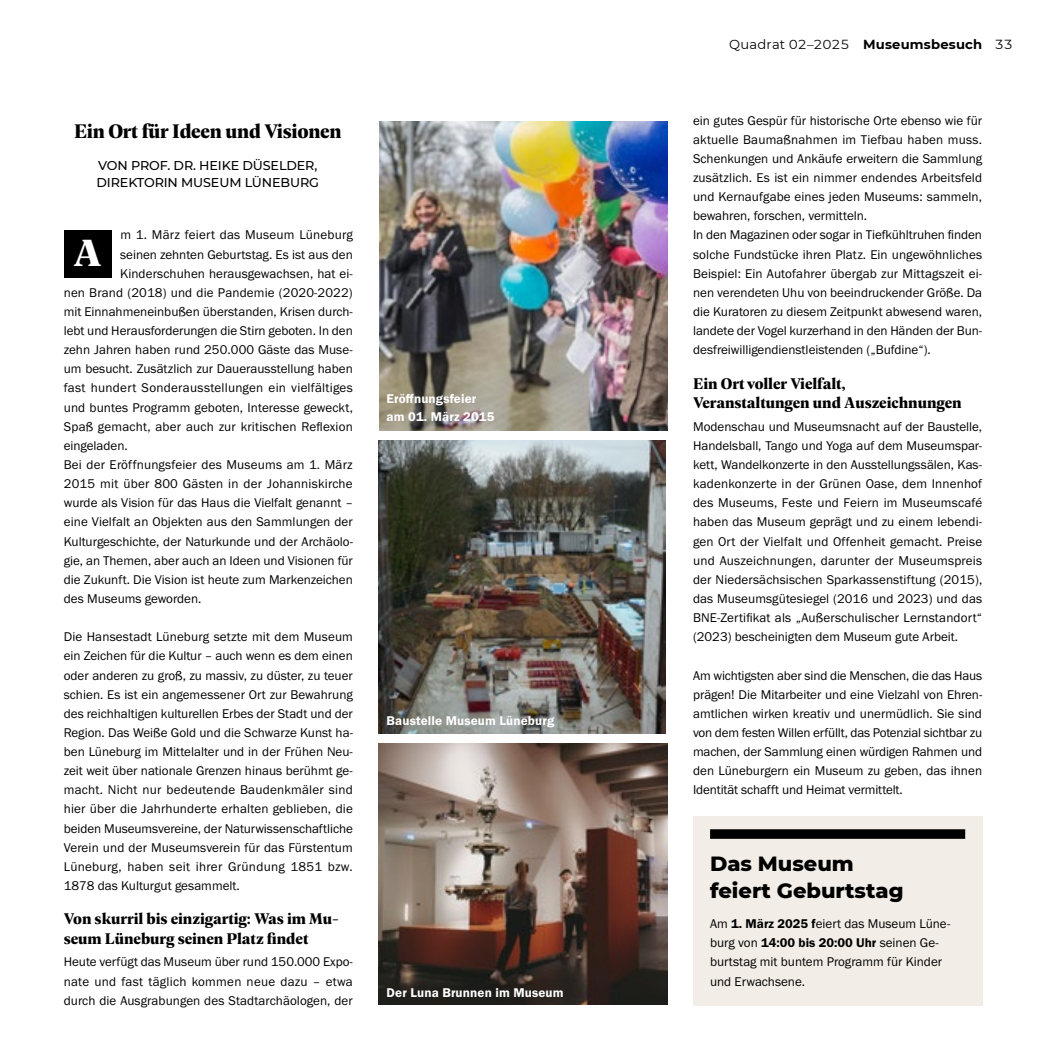
<style>
.page{position:relative;width:1063px;height:1063px;background:#fff}
.page>*{position:absolute;margin:0;border:0;box-sizing:border-box;transform-origin:0 0}
.t1{font:900 40.5px "Geller Headline";color:#fff}
.t2{font:700 21px "Geller Headline";letter-spacing:-.01em;color:#000}
.t3{font:800 21px/27px "Montserrat";color:#000}
.t4{font:700 16.5px/19.2px "Geller Headline";color:#000}
.t5{font:13.2px/19.2px "Franklin Gothic URW Boo";color:#000;text-align:justify}
.t6{font:13.2px "Franklin Gothic URW Boo";letter-spacing:.02em;color:#000}
.t7{font:13.2px/18.3px "Franklin Gothic URW Dem";letter-spacing:.01em;color:#fff}
.t8{font:13.2px "Montserrat";letter-spacing:.005em;color:#000}
.t9{font:500 12.75px/17.2px "Montserrat";letter-spacing:-.01em;color:#000}
.s1{font-weight:700}
.s2{font-family:"Franklin Gothic URW Dem"}
</style>
<div class="page">
<div style="left:64px;top:230px;width:48px;height:48px;background:#000"></div>
<img style="left:379px;top:121px;width:289px;height:310px">
<img style="left:378px;top:441px;width:287px;height:292px">
<img style="left:378px;top:744px;width:290px;height:261px">
<div style="left:693px;top:816px;width:289px;height:190px;background:#f2ede6"></div>
<div style="left:710px;top:829px;width:255px;height:10px;background:#000"></div>
<h2 class="t2" style="left:74px;top:116px;width:269px">Ein Ort für Ideen und Visionen</h2>
<p class="t9" style="left:97px;top:157px;width:224px">VON PROF. DR. HEIKE DÜSELDER,<br>DIREKTORIN MUSEUM LÜNEBURG</p>
<p class="t5" style="left:120px;top:225px;width:234px">m 1. März feiert das Museum Lüneburg</p>
<p class="t5" style="left:120px;top:244px;width:234px">seinen zehnten Geburtstag. Es ist aus den</p>
<p class="t5" style="left:120px;top:263px;width:234px">Kinderschuhen herausgewachsen, hat ei-</p>
<p class="t5" style="left:64px;top:283px;width:291px">nen Brand (2018) und die Pandemie (2020-2022)</p>
<p class="t5" style="left:64px;top:302px;width:291px">mit Einnahmeneinbußen überstanden, Krisen durch-</p>
<p class="t5" style="left:64px;top:321px;width:291px">lebt und Herausforderungen die Stirn geboten. In den</p>
<p class="t5" style="left:64px;top:340px;width:291px">zehn Jahren haben rund 250.000 Gäste das Muse-</p>
<p class="t5" style="left:64px;top:359px;width:291px">um besucht. Zusätzlich zur Dauerausstellung haben</p>
<p class="t6" style="left:64px;top:380px;width:291px">fast hundert Sonderausstellungen ein vielfältiges</p>
<p class="t5" style="left:64px;top:397px;width:291px">und buntes Programm geboten, Interesse geweckt,</p>
<p class="t5" style="left:64px;top:417px;width:291px">Spaß gemacht, aber auch zur kritischen Reflexion</p>
<p class="t5" style="left:64px;top:436px;width:65px">eingeladen.</p>
<p class="t5" style="left:64px;top:455px;width:291px">Bei der Eröffnungsfeier des Museums am 1. März</p>
<p class="t6" style="left:64px;top:476px;width:290px">2015 mit über 800 Gästen in der Johanniskirche</p>
<p class="t5" style="left:64px;top:493px;width:291px">wurde als Vision für das Haus die Vielfalt genannt –</p>
<p class="t5" style="left:64px;top:512px;width:291px">eine Vielfalt an Objekten aus den Sammlungen der</p>
<p class="t5" style="left:64px;top:531px;width:291px">Kulturgeschichte, der Naturkunde und der Archäolo-</p>
<p class="t5" style="left:64px;top:550px;width:291px">gie, an Themen, aber auch an Ideen und Visionen für</p>
<p class="t5" style="left:64px;top:570px;width:291px">die Zukunft. Die Vision ist heute zum Markenzeichen</p>
<p class="t5" style="left:64px;top:589px;width:139px">des Museums geworden.</p>
<p class="t5" style="left:64px;top:627px;width:291px">Die Hansestadt Lüneburg setzte mit dem Museum ein Zeichen für die Kultur – auch wenn es dem einen oder anderen zu groß, zu massiv, zu düster, zu teuer schien. Es ist ein angemessener Ort zur Bewahrung des reichhaltigen kulturellen Erbes der Stadt und der Region. Das Weiße Gold und die Schwarze Kunst ha&shy;ben Lüneburg im Mittelalter und in der Frühen Neu&shy;zeit weit über nationale Grenzen hinaus berühmt ge&shy;macht. Nicht nur bedeutende Baudenkmäler sind hier über die Jahrhunderte erhalten geblieben, die beiden Museumsvereine, der Naturwissenschaftliche Verein und der Museumsverein für das Fürstentum Lüneburg, haben seit ihrer Gründung 1851 bzw.<br>1878 das Kulturgut gesammelt.</p>
<p class="t4" style="left:64px;top:909px;width:277px">Von skurril bis einzigartig: Was im Mu&shy;seum Lüneburg seinen Platz findet</p>
<p class="t5" style="left:64px;top:952px;width:291px">Heute verfügt das Museum über rund 150.000 Expo&shy;nate und fast täglich kommen neue dazu – etwa durch die Ausgrabungen des Stadtarchäologen, der</p>
<h1 class="t1" style="left:74px;top:224px;width:30px">A</h1>
<p class="t7" style="left:387px;top:389px;width:109px">Eröffnungsfeier am 01. März 2015</p>
<p class="t7" style="left:387px;top:711px;width:169px">Baustelle Museum Lüneburg</p>
<p class="t7" style="left:387px;top:983px;width:179px">Der Luna Brunnen im Museum</p>
<p class="t8" style="left:729px;top:35px;width:286px">Quadrat 02–2025 <span class="s1">Museumsbesuch</span> 33</p>
<p class="t5" style="left:693px;top:110px;width:291px;text-align:left">ein gutes Gespür für historische Orte ebenso wie für aktuelle Baumaßnahmen im Tiefbau haben muss.<br>Schenkungen und Ankäufe erweitern die Sammlung zusätzlich. Es ist ein nimmer endendes Arbeitsfeld und Kernaufgabe eines jeden Museums: sammeln, bewahren, forschen, vermitteln.<br>In den Magazinen oder sogar in Tiefkühltruhen finden solche Fundstücke ihren Platz. Ein ungewöhnliches Beispiel: Ein Autofahrer übergab zur Mittagszeit ei&shy;nen verendeten Uhu von beeindruckender Größe. Da die Kuratoren zu diesem Zeitpunkt abwesend waren, landete der Vogel kurzerhand in den Händen der Bun&shy;desfreiwilligendienstleistenden („Bufdine“).</p>
<p class="t4" style="left:693px;top:373px;width:270px">Ein Ort voller Vielfalt,<br>Veranstaltungen und Auszeichnungen</p>
<p class="t5" style="left:693px;top:416px;width:291px">Modenschau und Museumsnacht auf der Baustelle, Handelsball, Tango und Yoga auf dem Museumspar&shy;kett, Wandelkonzerte in den Ausstellungssälen, Kas&shy;kadenkonzerte in der Grünen Oase, dem Innenhof des Museums, Feste und Feiern im Museumscafé haben das Museum geprägt und zu einem lebendi&shy;gen Ort der Vielfalt und Offenheit gemacht. Preise und Auszeichnungen, darunter der Museumspreis der Niedersächsischen Sparkassenstiftung (2015), das Museumsgütesiegel (2016 und 2023) und das BNE-Zertifikat als „Außerschulischer Lernstandort“ (2023) bescheinigten dem Museum gute Arbeit.</p>
<p class="t5" style="left:693px;top:665px;width:291px">Am wichtigsten aber sind die Menschen, die das Haus prägen! Die Mitarbeiter und eine Vielzahl von Ehren&shy;amtlichen wirken kreativ und unermüdlich. Sie sind von dem festen Willen erfüllt, das Potenzial sichtbar zu machen, der Sammlung einen würdigen Rahmen und den Lüneburgern ein Museum zu geben, das ihnen Identität schafft und Heimat vermittelt.</p>
<h2 class="t3" style="left:710px;top:849px;width:195px">Das Museum feiert Geburtstag</h2>
<p class="t5" style="left:710px;top:914px;width:242px;text-align:left">Am <span class="s2">1. März 2025 f</span>eiert das Museum Lüne&shy;burg von <span class="s2">14:00 bis 20:00 Uhr</span> seinen Ge&shy;burtstag mit buntem Programm für Kinder und Erwachsene.</p>
</div>
